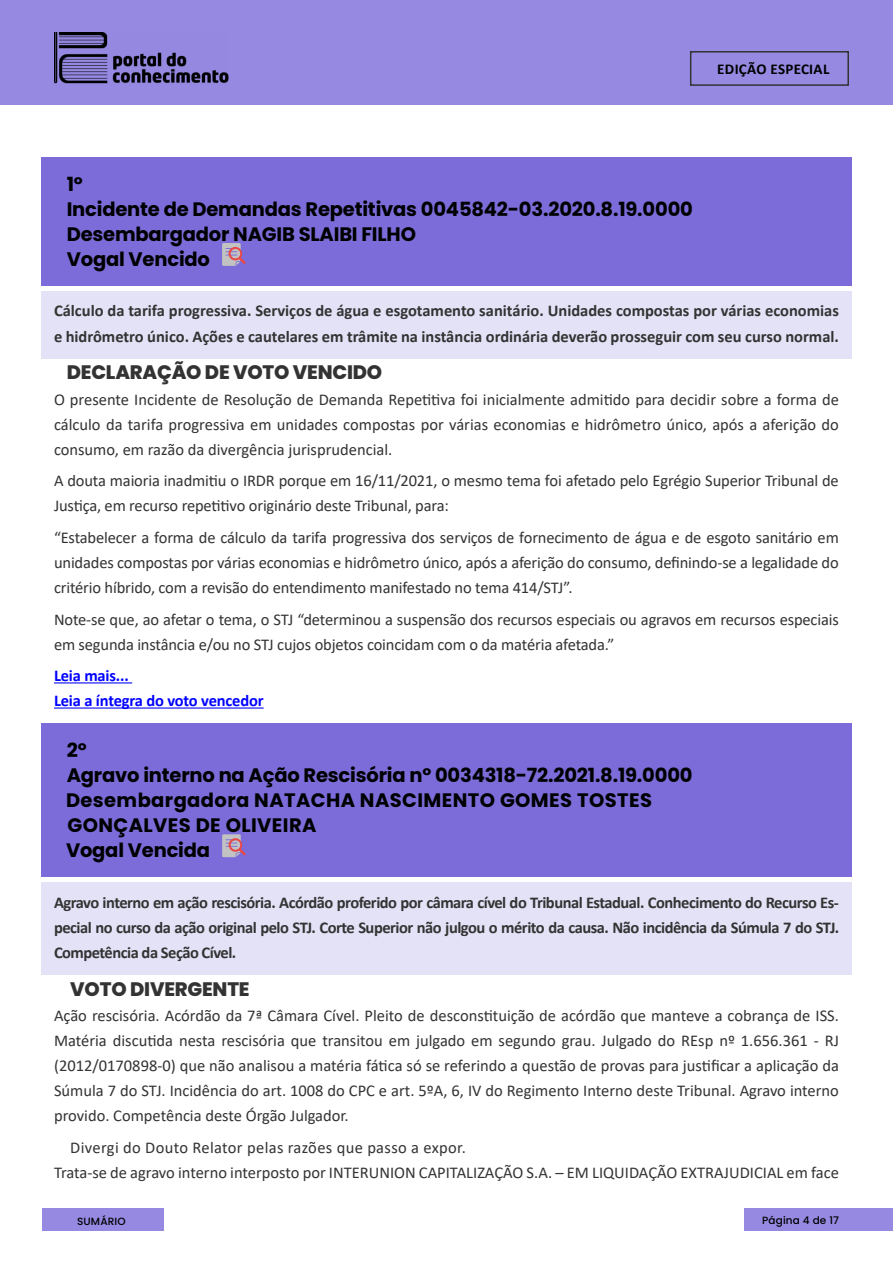
<style>
.page{position:relative;width:893px;height:1263px;background:#fff}
.page>*{position:absolute;margin:0;border:0;box-sizing:border-box;transform-origin:0 0}
.t1{font:700 19.5px/25px "Poppins";letter-spacing:.02em;color:#000}
.t2{font:700 19.5px/25px "Poppins";letter-spacing:-.01em;color:#000}
.t3{font:800 19.5px "Poppins";letter-spacing:-.01em;color:#333}
.t4{font:16.5px/25px "Calibri";letter-spacing:-.01em;color:#333;text-align:justify}
.t5{font:700 16.5px/25px "Calibri";color:#333}
.t6{font:700 16.5px/25px "Calibri";letter-spacing:-.01em;color:#00f}
.t7{font:700 15px "Calibri";letter-spacing:.02em;color:#000}
.t8{font:500 10.5px "Poppins";letter-spacing:.01em;color:#000}
</style>
<div class="page">
<div style="left:0;top:0;width:893px;height:105px;background:#9589e1"></div>
<img style="left:55px;top:33px;width:173px;height:51px">
<div style="left:690px;top:51px;width:159px;height:35px;border:2px solid #333"></div>
<div style="left:744px;top:1209px;width:149px;height:22px;background:#9589e1"></div>
<div style="left:43px;top:1209px;width:121px;height:22px;background:#9589e1"></div>
<div style="left:41px;top:291px;width:811px;height:67px;background:#e4e2f7"></div>
<hr style="left:54px;top:682px;width:78px;height:1px;background:#00f">
<hr style="left:54px;top:707px;width:210px;height:1px;background:#00f">
<div style="left:41px;top:723px;width:811px;height:51px;background:#7b6cd9"></div>
<div style="left:41px;top:774px;width:811px;height:50px;background:#7b6cd9"></div>
<div style="left:41px;top:883px;width:811px;height:92px;background:#e4e2f7"></div>
<div style="left:41px;top:157px;width:811px;height:128px;background:#7b6cd9"></div>
<div style="left:41px;top:824px;width:811px;height:53px;background:#7b6cd9"></div>
<p class="t7" style="left:717px;top:58px;width:114px">EDIÇÃO ESPECIAL</p>
<p class="t2" style="left:67px;top:171px;width:628px">1º<br>Incidente de Demandas Repetitivas 0045842-03.2020.8.19.0000<br>Desembargador NAGIB SLAIBI FILHO<br>Vogal Vencido</p>
<p class="t5" style="left:54px;top:298px;width:786px">Cálculo da tarifa progressiva. Serviços de água e esgotamento sanitário. Unidades compostas por várias economias e hidrômetro único. Ações e cautelares em trâmite na instância ordinária deverão prosseguir com seu curso normal.</p>
<p class="t3" style="left:67px;top:361px;width:317px">DECLARAÇÃO DE VOTO VENCIDO</p>
<p class="t4" style="left:54px;top:386px;width:786px">O presente Incidente de Resolução de Demanda Repetitiva foi inicialmente admitido para decidir sobre a forma de cálculo da tarifa progressiva em unidades compostas por várias economias e hidrômetro único, após a aferição do consumo, em razão da divergência jurisprudencial.</p>
<p class="t4" style="left:54px;top:468px;width:786px">A douta maioria inadmitiu o IRDR porque em 16/11/2021, o mesmo tema foi afetado pelo Egrégio Superior Tribunal de<br>Justiça, em recurso repetitivo originário deste Tribunal, para:</p>
<p class="t4" style="left:54px;top:524px;width:786px">“Estabelecer a forma de cálculo da tarifa progressiva dos serviços de fornecimento de água e de esgoto sanitário em unidades compostas por várias economias e hidrômetro único, após a aferição do consumo, definindo-se a legalidade do critério híbrido, com a revisão do entendimento manifestado no tema 414/STJ”.</p>
<p class="t4" style="left:54px;top:606px;width:786px">Note-se que, ao afetar o tema, o STJ “determinou a suspensão dos recursos especiais ou agravos em recursos especiais em segunda instância e/ou no STJ cujos objetos coincidam com o da matéria afetada.”</p>
<p class="t6" style="left:54px;top:663px;width:211px">Leia mais...<br>Leia a íntegra do voto vencedor</p>
<p class="t1" style="left:66px;top:737px;width:628px">2º<br>Agravo interno na Ação Rescisória nº 0034318-72.2021.8.19.0000<br>Desembargadora NATACHA NASCIMENTO GOMES TOSTES<br>GONÇALVES DE OLIVEIRA<br>Vogal Vencida</p>
<p class="t5" style="left:54px;top:889px;width:787px;text-align:justify">Agravo interno em ação rescisória. Acórdão proferido por câmara cível do Tribunal Estadual. Conhecimento do Recurso Es&shy;pecial no curso da ação original pelo STJ. Corte Superior não julgou o mérito da causa. Não incidência da Súmula 7 do STJ.<br>Competência da Seção Cível.</p>
<p class="t3" style="left:70px;top:978px;width:181px">VOTO DIVERGENTE</p>
<p class="t4" style="left:54px;top:1002px;width:786px">Ação rescisória. Acórdão da 7ª Câmara Cível. Pleito de desconstituição de acórdão que manteve a cobrança de ISS.<br>Matéria discutida nesta rescisória que transitou em julgado em segundo grau. Julgado do REsp nº 1.656.361 - RJ (2012/0170898-0) que não analisou a matéria fática só se referindo a questão de provas para justificar a aplicação da Súmula 7 do STJ. Incidência do art. 1008 do CPC e art. 5ºA, 6, IV do Regimento Interno deste Tribunal. Agravo interno provido. Competência deste Órgão Julgador.</p>
<p class="t4" style="left:54px;top:1134px;width:786px;text-indent:16px">Divergi do Douto Relator pelas razões que passo a expor.<br>Trata-se de agravo interno interposto por INTERUNION CAPITALIZAÇÃO S.A. – EM LIQUIDAÇÃO EXTRAJUDICIAL em face</p>
<p class="t8" style="left:77px;top:1216px;width:50px">SUMÁRIO</p>
<p class="t8" style="left:762px;top:1214px;width:78px">Página 4 de 17</p>
</div>
